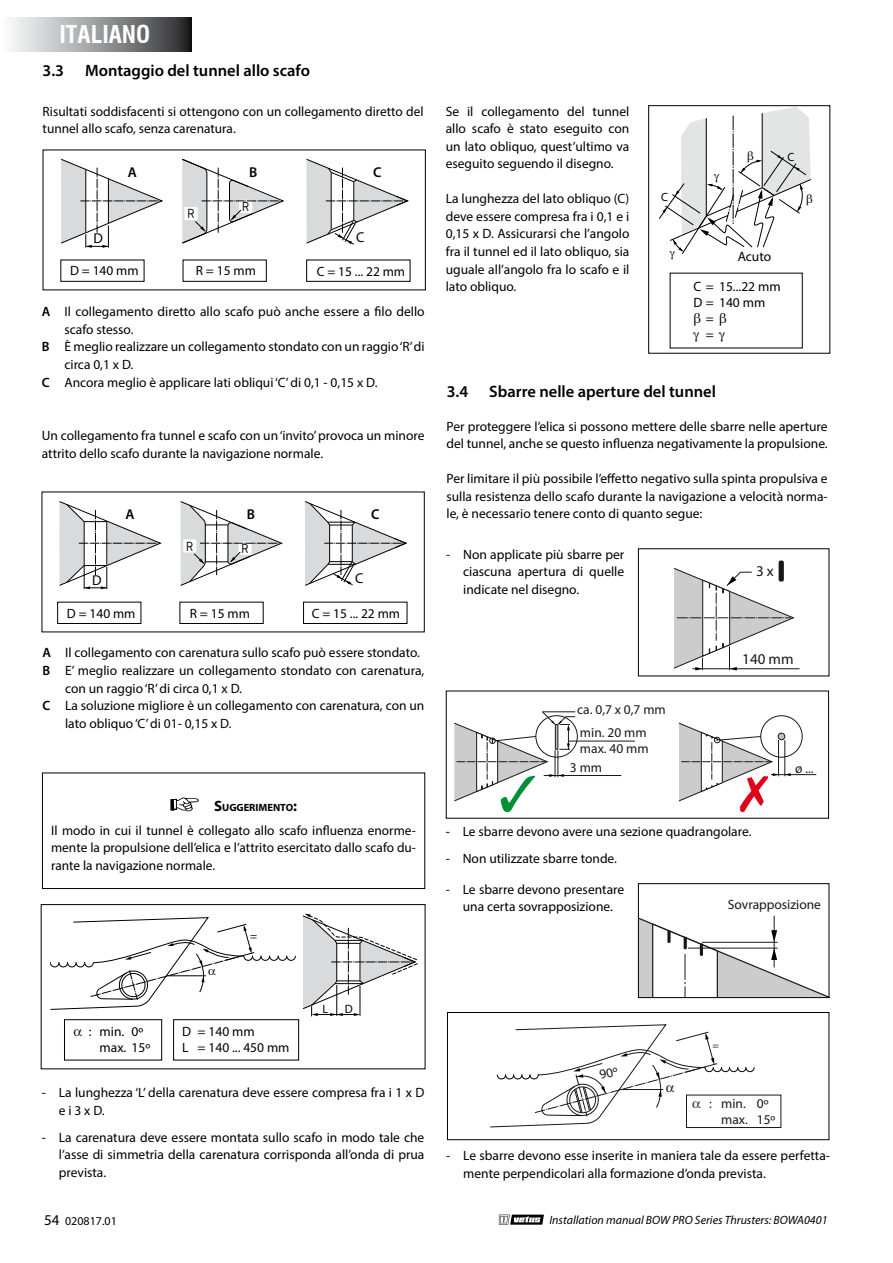
<style>
.page{position:relative;width:893px;height:1263px;background:#fff}
.page>*{position:absolute;margin:0;border:0;box-sizing:border-box;transform-origin:0 0}
.t1{font:700 condensed 24px "Swiss 721 BT";color:#fff}
.t2{font:600 16.5px "Myriad Pro";color:#000}
.t3{font:15px "Myriad Pro";color:#1a171b}
.t4{font:600 14.25px "Myriad Pro";color:#000}
.t5{font:14.25px "Myriad Pro";color:#000}
.t6{font:14.25px "ISOCPEUR";color:#000}
.t7{font:13.5px/17.5px "Myriad Pro";color:#000}
.t8{font:13.5px/16.2px "Myriad Pro";color:#1a171b}
.t9{font:italic 12px "Myriad Pro";color:#000}
.t10{font:12px "Myriad Pro";color:#000}
.t11{font:11.85px "Myriad Pro";color:#000}
.t12{font:10.8px "Myriad Pro";color:#1a171b}
.t13{font:700 10.5px "Myriad Pro";color:#000}
.s1{font-weight:600}
.s2{font-size:15px}
</style>
<div class="page">
<svg style="left:499px;top:1214px;width:45px;height:11px"></svg>
<svg style="left:11px;top:17px;width:180px;height:34px"></svg>
<svg style="left:303px;top:914px;width:115px;height:102px"></svg>
<div style="left:64px;top:1019px;width:98px;height:41px;border:1px solid #000"></div>
<div style="left:173px;top:1019px;width:126px;height:41px;border:1px solid #000"></div>
<div style="left:41px;top:904px;width:384px;height:165px;border:1px solid #000"></div>
<svg style="left:61px;top:158px;width:102px;height:90px"></svg>
<svg style="left:182px;top:158px;width:103px;height:86px"></svg>
<svg style="left:306px;top:158px;width:103px;height:87px"></svg>
<svg style="left:170px;top:797px;width:29px;height:14px"></svg>
<div style="left:42px;top:773px;width:383px;height:116px;border:1px solid #000"></div>
<svg style="left:59px;top:501px;width:103px;height:88px"></svg>
<svg style="left:180px;top:501px;width:103px;height:85px"></svg>
<svg style="left:304px;top:501px;width:103px;height:85px"></svg>
<div style="left:58px;top:602px;width:83px;height:22px;border:1px solid #000"></div>
<div style="left:180px;top:602px;width:83px;height:22px;border:1px solid #000"></div>
<div style="left:303px;top:602px;width:104px;height:22px;border:1px solid #000"></div>
<div style="left:648px;top:105px;width:182px;height:248px;border:1px solid #000"></div>
<div style="left:779px;top:560px;width:5px;height:21px;border:4px solid #1a171b"></div>
<hr style="left:692px;top:668px;width:108px;height:1px;background:#1a171b">
<svg style="left:674px;top:567px;width:122px;height:103px"></svg>
<hr style="left:544px;top:775px;width:77px;height:1px;background:#1a171b">
<hr style="left:569px;top:741px;width:66px;height:1px;background:#1a171b">
<div style="left:778px;top:733px;width:7px;height:7px;background:#bfbfbf;border-radius:50%"></div>
<div style="left:778px;top:733px;width:7px;height:7px;border:1px solid #1a171b;border-radius:50%"></div>
<hr style="left:771px;top:774px;width:45px;height:1px;background:#1a171b">
<svg style="left:786px;top:773px;width:5px;height:3px"></svg>
<hr style="left:785px;top:740px;width:1px;height:36px;background:#1a171b">
<div style="left:536px;top:715px;width:41px;height:42px;border:1px solid #1a171b;border-radius:50%"></div>
<svg style="left:454px;top:711px;width:121px;height:101px"></svg>
<div style="left:761px;top:715px;width:41px;height:42px;border:1px solid #1a171b;border-radius:50%"></div>
<svg style="left:678px;top:722px;width:101px;height:90px"></svg>
<div style="left:686px;top:1095px;width:95px;height:33px;border:1px solid #1a171b"></div>
<div style="left:447px;top:1012px;width:382px;height:128px;border:1px solid #000"></div>
<svg style="left:640px;top:915px;width:187px;height:81px"></svg>
<div style="left:638px;top:883px;width:191px;height:115px;border:1px solid #000"></div>
<svg style="left:50px;top:917px;width:246px;height:93px"></svg>
<svg style="left:659px;top:107px;width:152px;height:147px"></svg>
<svg style="left:490px;top:1024px;width:265px;height:104px"></svg>
<h1 class="t1" style="left:60px;top:20px;width:92px">ITALIANO</h1>
<p class="t2" style="left:43px;top:60px;width:23px">3.3</p>
<p class="t2" style="left:85px;top:60px;width:226px">Montaggio del tunnel allo scafo</p>
<p class="t7" style="left:43px;top:102px;width:383px">Risultati soddisfacenti si ottengono con un collegamento diretto del tunnel allo scafo, senza carenatura.</p>
<p class="t4" style="left:128px;top:163px;width:11px">A</p>
<p class="t6" style="left:187px;top:205px;width:9px">R</p>
<p class="t4" style="left:249px;top:163px;width:10px">B</p>
<p class="t6" style="left:242px;top:197px;width:9px">R</p>
<p class="t4" style="left:373px;top:163px;width:10px">C</p>
<p class="t5" style="left:356px;top:229px;width:10px">C</p>
<p class="t5" style="left:94px;top:230px;width:11px">D</p>
<p class="t7" style="left:70px;top:262px;width:70px">D = 140 mm</p>
<p class="t7" style="left:196px;top:262px;width:61px">R = 15 mm</p>
<p class="t7" style="left:317px;top:263px;width:90px">C = 15 ... 22 mm</p>
<p class="t7" style="left:42px;top:303px;width:384px"><span class="s1">A</span> Il collegamento diretto allo scafo può anche essere a filo dello</p>
<p class="t7" style="left:64px;top:320px;width:71px">scafo stesso.</p>
<p class="t7" style="left:42px;top:338px;width:384px"><span class="s1">B</span> È meglio realizzare un collegamento stondato con un raggio ‘R’ di</p>
<p class="t7" style="left:64px;top:355px;width:70px">circa 0,1 x D.</p>
<p class="t7" style="left:42px;top:373px;width:337px"><span class="s1">C</span> Ancora meglio è applicare lati obliqui ‘C’ di 0,1 - 0,15 x D.</p>
<p class="t7" style="left:42px;top:427px;width:384px">Un collegamento fra tunnel e scafo con un ‘invito’ provoca un minore attrito dello scafo durante la navigazione normale.</p>
<p class="t4" style="left:126px;top:505px;width:11px">A</p>
<p class="t4" style="left:247px;top:505px;width:10px">B</p>
<p class="t4" style="left:371px;top:505px;width:10px">C</p>
<p class="t5" style="left:92px;top:571px;width:11px">D</p>
<p class="t6" style="left:186px;top:537px;width:9px">R</p>
<p class="t6" style="left:241px;top:539px;width:9px">R</p>
<p class="t5" style="left:355px;top:569px;width:10px">C</p>
<p class="t7" style="left:67px;top:604px;width:70px">D = 140 mm</p>
<p class="t7" style="left:190px;top:604px;width:62px">R = 15 mm</p>
<p class="t7" style="left:312px;top:605px;width:90px">C = 15 ... 22 mm</p>
<p class="t7" style="left:43px;top:644px;width:379px"><span class="s1">A</span> Il collegamento con carenatura sullo scafo può essere stondato.</p>
<p class="t7" style="left:43px;top:661px;width:383px"><span class="s1">B</span> E’ meglio realizzare un collegamento stondato con carenatura,</p>
<p class="t7" style="left:65px;top:679px;width:178px">con un raggio ‘R’ di circa 0,1 x D.</p>
<p class="t7" style="left:43px;top:697px;width:383px"><span class="s1">C</span> La soluzione migliore è un collegamento con carenatura, con un</p>
<p class="t7" style="left:65px;top:714px;width:168px">lato obliquo ‘C’ di 01- 0,15 x D.</p>
<p class="t13" style="left:214px;top:801px;width:85px"><span class="s2">S</span>UGGERIMENTO<span class="s2">:</span></p>
<p class="t7" style="left:51px;top:821px;width:366px;text-align:justify">Il modo in cui il tunnel è collegato allo scafo influenza enorme&shy;mente la propulsione dell’elica e l’attrito esercitato dallo scafo du&shy;rante la navigazione normale.</p>
<p class="t11" style="left:250px;top:928px;width:9px">=</p>
<p class="t7" style="left:446px;top:102px;width:185px;text-align:justify">Se il collegamento del tunnel allo scafo è stato eseguito con un lato obliquo, quest’ultimo va eseguito seguendo il disegno.</p>
<p class="t7" style="left:446px;top:190px;width:185px;text-align:justify">La lunghezza del lato obliquo (C) deve essere compresa fra i 0,1 e i 0,15 x D. Assicurarsi che l’angolo fra il tunnel ed il lato obliquo, sia uguale all’angolo fra lo scafo e il lato obliquo.</p>
<p class="t11" style="left:661px;top:190px;width:8px">C</p>
<p class="t11" style="left:787px;top:150px;width:8px">C</p>
<p class="t7" style="left:738px;top:247px;width:35px">Acuto</p>
<p class="t7" style="left:693px;top:277px;width:89px">C = 15...22 mm</p>
<p class="t7" style="left:693px;top:293px;width:73px">D = 140 mm</p>
<p class="t7" style="left:706px;top:309px;width:10px">=</p>
<p class="t7" style="left:706px;top:326px;width:10px">=</p>
<p class="t2" style="left:447px;top:381px;width:23px">3.4</p>
<p class="t2" style="left:489px;top:381px;width:228px">Sbarre nelle aperture del tunnel</p>
<p class="t7" style="left:446px;top:417px;width:383px">Per proteggere l’elica si possono mettere delle sbarre nelle aperture del tunnel, anche se questo influenza negativamente la propulsione.</p>
<p class="t7" style="left:446px;top:470px;width:383px;text-align:justify">Per limitare il più possibile l’effetto negativo sulla spinta propulsiva e sulla resistenza dello scafo durante la navigazione a velocità norma&shy;le, è necessario tenere conto di quanto segue:</p>
<p class="t7" style="left:463px;top:545px;width:163px;text-align:justify;text-indent:-17px">- Non applicate più sbarre per ciascuna apertura di quelle indicate nel disegno.</p>
<p class="t8" style="left:577px;top:701px;width:90px">ca. 0,7 x 0,7 mm</p>
<p class="t8" style="left:580px;top:724px;width:70px">min. 20 mm max. 40 mm</p>
<p class="t3" style="left:756px;top:561px;width:19px">3 x</p>
<p class="t3" style="left:742px;top:650px;width:53px">140 mm</p>
<p class="t8" style="left:570px;top:759px;width:34px">3 mm</p>
<p class="t8" style="left:795px;top:760px;width:20px">ø ...</p>
<p class="t7" style="left:446px;top:822px;width:307px">- Le sbarre devono avere una sezione quadrangolare.</p>
<p class="t7" style="left:446px;top:849px;width:173px">- Non utilizzate sbarre tonde.</p>
<p class="t7" style="left:446px;top:880px;width:180px;text-align:center">- Le sbarre devono presentare una certa sovrapposizione.</p>
<p class="t8" style="left:728px;top:896px;width:95px">Sovrapposizione</p>
<p class="t7" style="left:100px;top:1023px;width:52px;line-height:16.2px;text-indent:-11px">: min. 0º max. 15º</p>
<p class="t7" style="left:182px;top:1023px;width:109px;line-height:16.2px">D = 140 mm<br>L = 140 ... 450 mm</p>
<p class="t10" style="left:323px;top:1002px;width:7px">L</p>
<p class="t10" style="left:345px;top:1002px;width:10px">D</p>
<p class="t7" style="left:59px;top:1084px;width:367px;text-indent:-17px">- La lunghezza ‘L’ della carenatura deve essere compresa fra i 1 x D e i 3 x D.</p>
<p class="t7" style="left:59px;top:1128px;width:367px;text-align:justify;text-indent:-17px">- La carenatura deve essere montata sullo scafo in modo tale che l’asse di simmetria della carenatura corrisponda all’onda di prua prevista.</p>
<p class="t12" style="left:712px;top:1039px;width:8px">=</p>
<p class="t8" style="left:721px;top:1095px;width:56px;text-indent:-12px">: min. 0º max. 15º</p>
<p class="t7" style="left:463px;top:1147px;width:368px;text-indent:-17px">- Le sbarre devono esse inserite in maniera tale da essere perfetta&shy;mente perpendicolari alla formazione d’onda prevista.</p>
<p class="t10" style="left:44px;top:1213px;width:74px"><span class="s2">54</span> 020817.01</p>
<p class="t9" style="left:549px;top:1212px;width:280px">Installation manual BOW PRO Series Thrusters: BOWA0401</p>
</div>
